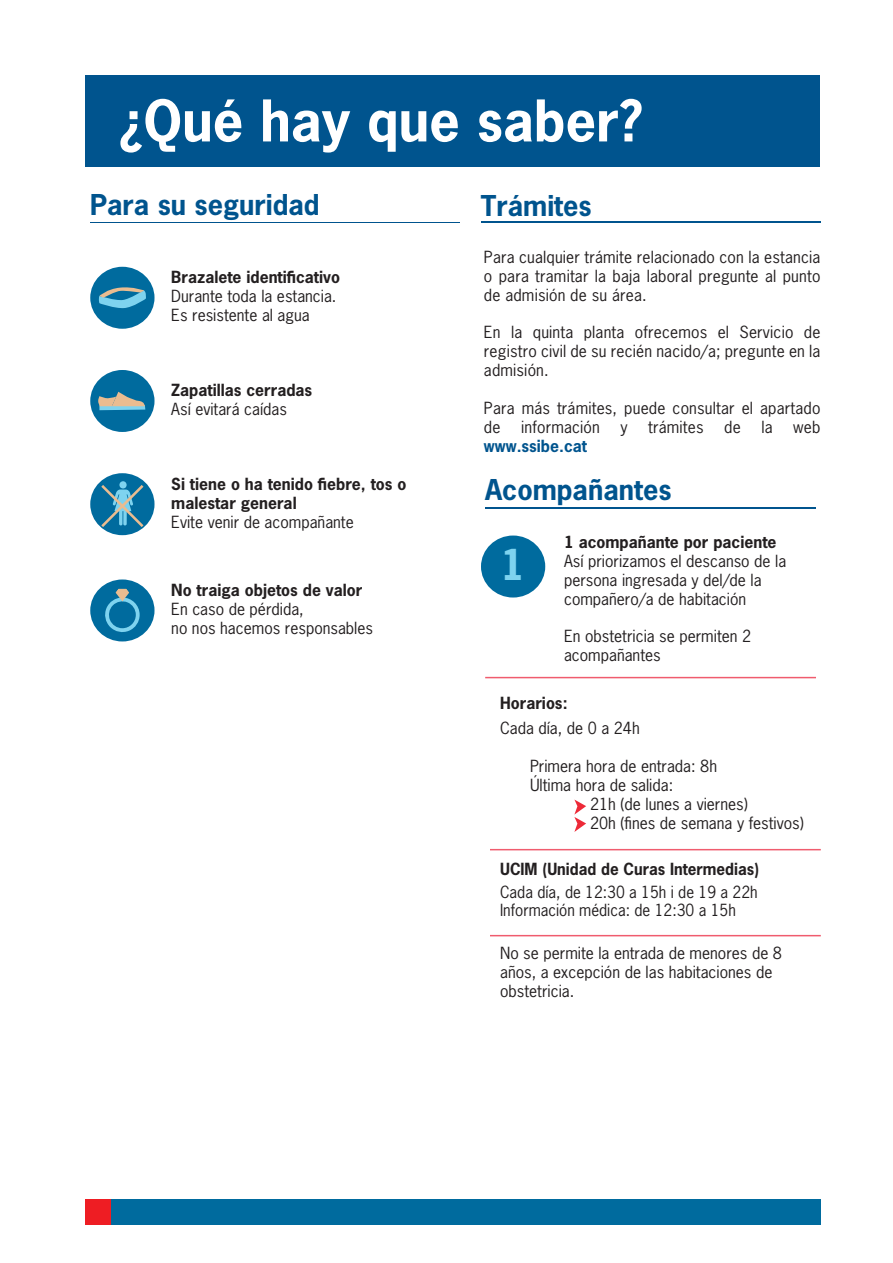
<style>
.page{position:relative;width:893px;height:1263px;background:#fff}
.page>*{position:absolute;margin:0;border:0;box-sizing:border-box;transform-origin:0 0}
.t1{font:700 54px "News Gothic Std";color:#fff}
.t2{font:700 40.05px "News Gothic Std";color:#7ed3ef}
.t3{font:700 27px "News Gothic Std";color:#00548e}
.t4{font:15.75px/18.9px "News Gothic Std";color:#231f20}
.t5{font:700 15.75px/18.9px "News Gothic Std";color:#231f20}
.t6{font:700 15.75px "News Gothic Std";color:#00548e}
</style>
<div class="page">
<div style="left:85px;top:75px;width:735px;height:92px;background:#00548e"></div>
<div style="left:85px;top:1199px;width:736px;height:25px;background:#006b9e"></div>
<div style="left:85px;top:1199px;width:26px;height:25px;background:#ee1d23"></div>
<hr style="left:90px;top:222px;width:370px;height:1px;background:#00548e">
<hr style="left:481px;top:221px;width:339px;height:1px;background:#00548e">
<div style="left:90px;top:267px;width:65px;height:62px;background:#006b9e;border-radius:50%"></div>
<svg style="left:99px;top:287px;width:47px;height:22px"></svg>
<div style="left:90px;top:579px;width:65px;height:62px;background:#006b9e;border-radius:50%"></div>
<svg style="left:105px;top:589px;width:35px;height:43px"></svg>
<div style="left:90px;top:473px;width:65px;height:62px;background:#006b9e;border-radius:50%"></div>
<svg style="left:101px;top:481px;width:42px;height:46px"></svg>
<div style="left:90px;top:370px;width:65px;height:62px;background:#006b9e;border-radius:50%"></div>
<svg style="left:98px;top:392px;width:47px;height:18px"></svg>
<hr style="left:485px;top:507px;width:331px;height:1px;background:#00548e">
<div style="left:481px;top:535px;width:64px;height:62px;background:#006b9e;border-radius:50%"></div>
<hr style="left:490px;top:849px;width:331px;height:1px;background:#f05c6e">
<hr style="left:490px;top:935px;width:331px;height:1px;background:#f05c6e">
<hr style="left:485px;top:677px;width:331px;height:1px;background:#f05c6e">
<svg style="left:574px;top:799px;width:12px;height:33px"></svg>
<h1 class="t1" style="left:119px;top:85px;width:525px">¿Qué hay que saber?</h1>
<h3 class="t3" style="left:90px;top:187px;width:231px">Para su seguridad</h3>
<h3 class="t3" style="left:481px;top:188px;width:112px">Trámites</h3>
<p class="t5" style="left:171px;top:268px;width:170px">Brazalete identificativo</p>
<p class="t4" style="left:171px;top:287px;width:167px">Durante toda la estancia.<br>Es resistente al agua</p>
<p class="t5" style="left:171px;top:380px;width:142px">Zapatillas cerradas</p>
<p class="t4" style="left:171px;top:399px;width:117px">Así evitará caídas</p>
<p class="t5" style="left:171px;top:474px;width:237px">Si tiene o ha tenido fiebre, tos o malestar general</p>
<p class="t4" style="left:171px;top:512px;width:184px">Evite venir de acompañante</p>
<p class="t5" style="left:171px;top:580px;width:193px">No traiga objetos de valor</p>
<p class="t4" style="left:171px;top:600px;width:203px">En caso de pérdida,<br>no nos hacemos responsables</p>
<p class="t4" style="left:484px;top:247px;width:338px;text-align:justify">Para cualquier trámite relacionado con la estancia o para tramitar la baja laboral pregunte al punto de admisión de su área.</p>
<p class="t4" style="left:484px;top:323px;width:338px;text-align:justify">En la quinta planta ofrecemos el Servicio de registro civil de su recién nacido/a; pregunte en la admisión.</p>
<p class="t4" style="left:484px;top:398px;width:338px">Para más trámites, puede consultar el apartado de</p>
<p class="t4" style="left:521px;top:417px;width:80px">información</p>
<p class="t4" style="left:620px;top:417px;width:9px">y</p>
<p class="t4" style="left:648px;top:417px;width:57px">trámites</p>
<p class="t4" style="left:724px;top:417px;width:18px">de</p>
<p class="t4" style="left:761px;top:417px;width:13px">la</p>
<p class="t4" style="left:793px;top:417px;width:29px">web</p>
<p class="t6" style="left:484px;top:435px;width:105px">www.ssibe.cat</p>
<h3 class="t3" style="left:485px;top:472px;width:188px">Acompañantes</h3>
<h2 class="t2" style="left:501px;top:538px;width:26px">1</h2>
<p class="t5" style="left:564px;top:532px;width:214px">1 acompañante por paciente</p>
<p class="t4" style="left:564px;top:551px;width:224px">Así priorizamos el descanso de la persona ingresada y del/de la compañero/a de habitación</p>
<p class="t4" style="left:564px;top:627px;width:189px">En obstetricia se permiten 2 acompañantes</p>
<p class="t5" style="left:500px;top:693px;width:69px">Horarios:</p>
<p class="t4" style="left:500px;top:719px;width:141px">Cada día, de 0 a 24h</p>
<p class="t4" style="left:530px;top:757px;width:189px">Primera hora de entrada: 8h<br>Última hora de salida:</p>
<p class="t4" style="left:590px;top:794px;width:215px">21h (de lunes a viernes)<br>20h (fines de semana y festivos)</p>
<p class="t5" style="left:500px;top:859px;width:261px">UCIM (Unidad de Curas Intermedias)</p>
<p class="t4" style="left:500px;top:883px;width:259px;line-height:18.3px">Cada día, de 12:30 a 15h i de 19 a 22h<br>Información médica: de 12:30 a 15h</p>
<p class="t4" style="left:500px;top:943px;width:283px">No se permite la entrada de menores de 8 años, a excepción de las habitaciones de obstetricia.</p>
</div>
